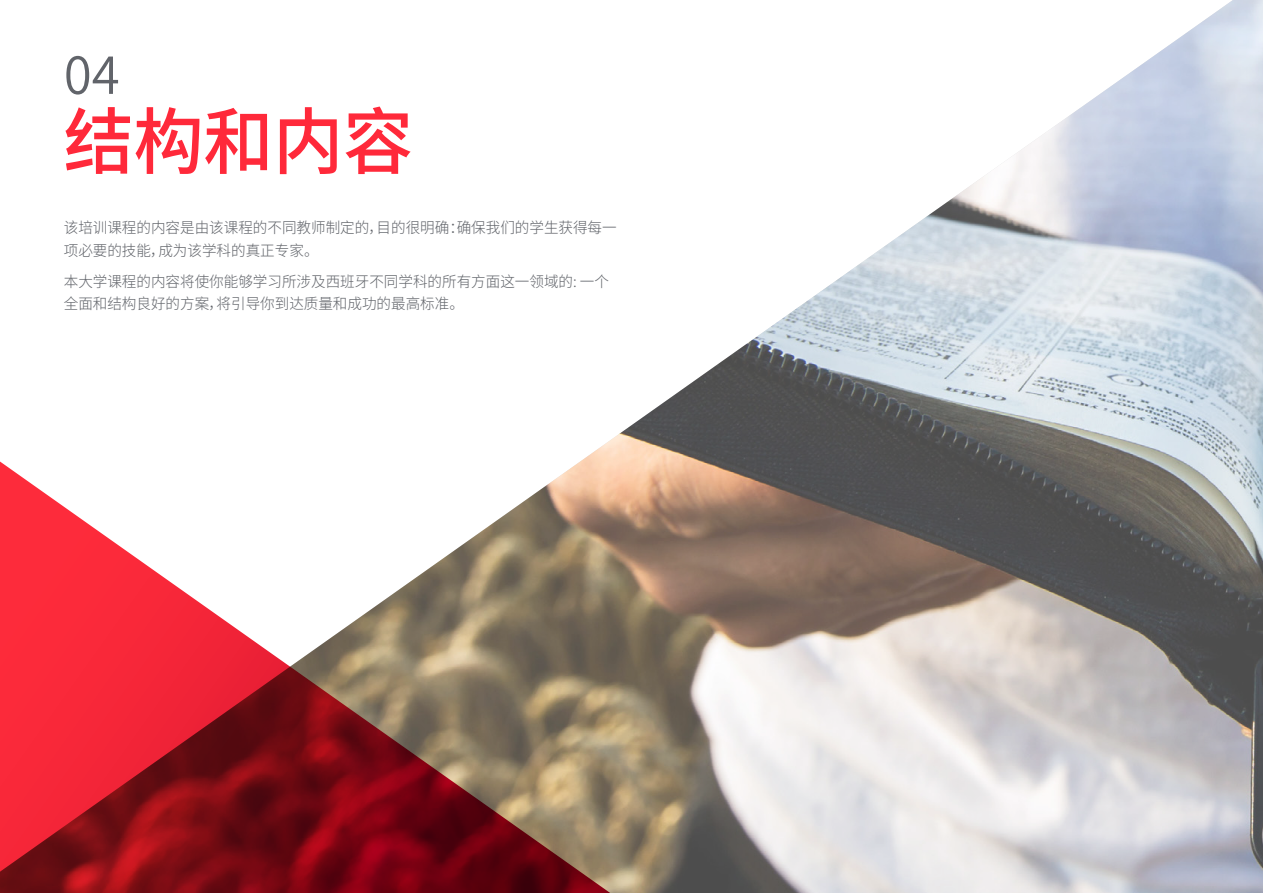
<style>
.page{position:relative;width:1263px;height:893px;background:#fff}
.page>*{position:absolute;margin:0;border:0;box-sizing:border-box;transform-origin:0 0}
.t1{font:500 72px "Source Han Sans CN";color:#ff293a}
.t2{font:52.5px "Source Han Sans CN";color:#61646a}
.t3{font:300 15px/22.5px "Source Han Sans CN";color:#61646a}
</style>
<div class="page">
<img style="left:602px;top:0;width:661px;height:893px">
<svg style="left:0;top:446px;width:640px;height:447px"></svg>
<h2 class="t2" style="left:64px;top:45px;width:57px">04</h2>
<h1 class="t1" style="left:64px;top:101px;width:351px">结构和内容</h1>
<p class="t3" style="left:64px;top:217px;width:554px">该培训课程的内容是由该课程的不同教师制定的，目的很明确：确保我们的学生获得每一项必要的技能，成为该学科的真正专家。</p>
<p class="t3" style="left:64px;top:271px;width:547px">本大学课程的内容将使你能够学习所涉及西班牙不同学科的所有方面这一领域的: 一个全面和结构良好的方案，将引导你到达质量和成功的最高标准。</p>
</div>
